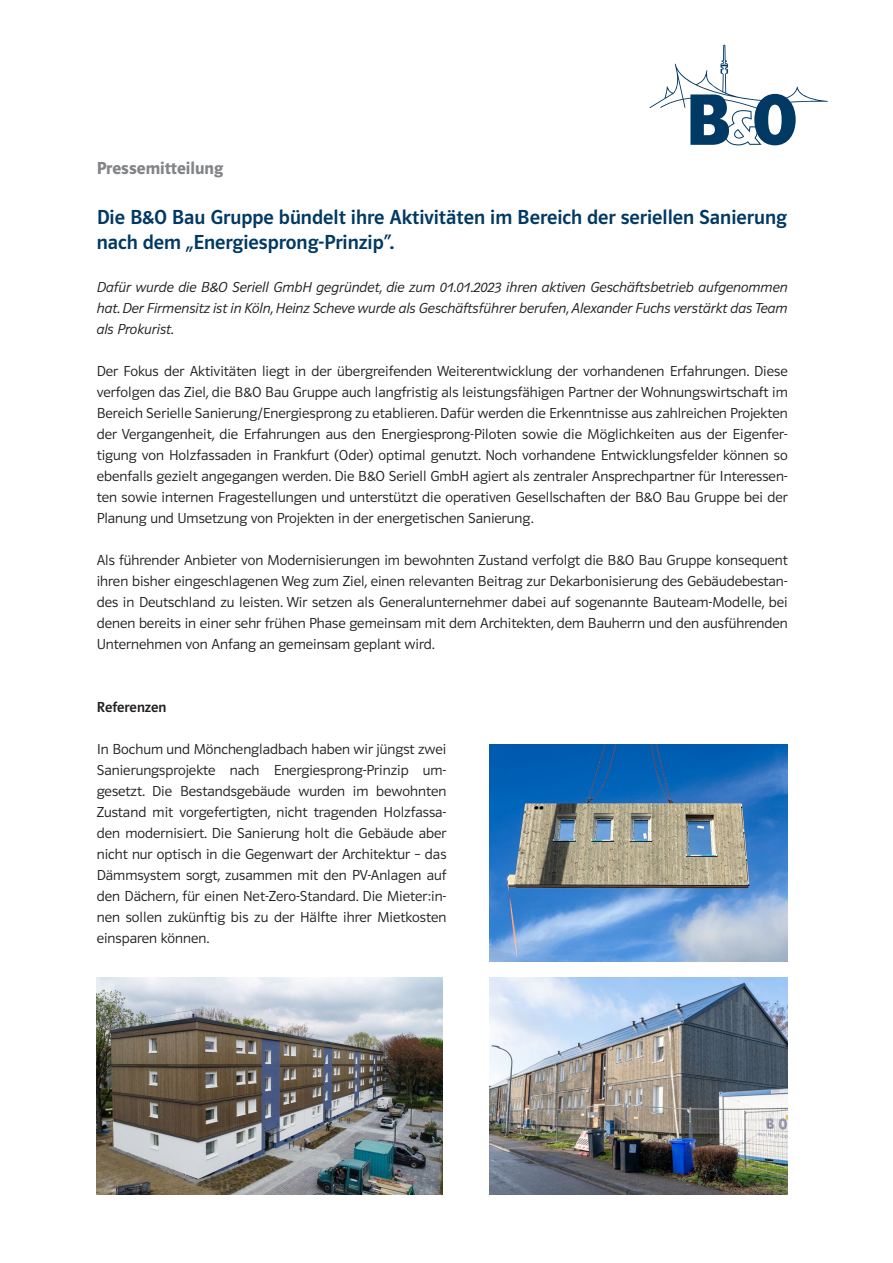
<style>
.page{position:relative;width:893px;height:1263px;background:#fff}
.page>*{position:absolute;margin:0;border:0;box-sizing:border-box;transform-origin:0 0}
.t1{font:21px/25.2px "Polo 11 R Krftg";color:#003963}
.t2{font:600 18px "Polo 11 R";color:#828487}
.t3{font:15px/21px "Polo 11 R Leicht";color:#231f20;text-align:justify}
.t4{font:15px/21px "Polo 11 R Leicht Kursiv";color:#231f20;text-align:justify}
.t5{font:15px "Polo 11 R Krftg";color:#231f20}
</style>
<div class="page">
<svg style="left:649px;top:45px;width:179px;height:100px"></svg>
<img style="left:489px;top:977px;width:299px;height:217px">
<img style="left:489px;top:744px;width:299px;height:217px">
<img style="left:97px;top:977px;width:345px;height:217px">
<p class="t2" style="left:97px;top:159px;width:128px">Pressemitteilung</p>
<p class="t1" style="left:97px;top:205px;width:692px">Die B&amp;O Bau Gruppe bündelt ihre Aktivitäten im Bereich der seriellen Sanierung nach dem „Energiesprong-Prinzip“.</p>
<p class="t4" style="left:97px;top:277px;width:692px">Dafür wurde die B&amp;O Seriell GmbH gegründet, die zum 01.01.2023 ihren aktiven Geschäftsbetrieb aufgenommen hat. Der Firmensitz ist in Köln, Heinz Scheve wurde als Geschäftsführer berufen, Alexander Fuchs verstärkt das Team als Prokurist.</p>
<p class="t3" style="left:97px;top:360px;width:693px">Der Fokus der Aktivitäten liegt in der übergreifenden Weiterentwicklung der vorhandenen Erfahrungen. Diese verfolgen das Ziel, die B&amp;O Bau Gruppe auch langfristig als leistungsfähigen Partner der Wohnungswirtschaft im Bereich Serielle Sanierung/Energiesprong zu etablieren. Dafür werden die Erkenntnisse aus zahlreichen Projekten der Vergangenheit, die Erfahrungen aus den Energiesprong-Piloten sowie die Möglichkeiten aus der Eigenfer&shy;tigung von Holzfassaden in Frankfurt (Oder) optimal genutzt. Noch vorhandene Entwicklungsfelder können so ebenfalls gezielt angegangen werden. Die B&amp;O Seriell GmbH agiert als zentraler Ansprechpartner für Interessen&shy;ten sowie internen Fragestellungen und unterstützt die operativen Gesellschaften der B&amp;O Bau Gruppe bei der Planung und Umsetzung von Projekten in der energetischen Sanierung.</p>
<p class="t3" style="left:97px;top:549px;width:693px">Als führender Anbieter von Modernisierungen im bewohnten Zustand verfolgt die B&amp;O Bau Gruppe konsequent ihren bisher eingeschlagenen Weg zum Ziel, einen relevanten Beitrag zur Dekarbonisierung des Gebäudebestan&shy;des in Deutschland zu leisten. Wir setzen als Generalunternehmer dabei auf sogenannte Bauteam-Modelle, bei denen bereits in einer sehr frühen Phase gemeinsam mit dem Architekten, dem Bauherrn und den ausführenden Unternehmen von Anfang an gemeinsam geplant wird.</p>
<p class="t5" style="left:97px;top:699px;width:71px">Referenzen</p>
<p class="t3" style="left:97px;top:738px;width:351px">In Bochum und Mönchengladbach haben wir jüngst zwei Sanierungsprojekte nach Energiesprong-Prinzip um&shy;gesetzt. Die Bestandsgebäude wurden im bewohnten Zustand mit vorgefertigten, nicht tragenden Holzfassa&shy;den modernisiert. Die Sanierung holt die Gebäude aber nicht nur optisch in die Gegenwart der Architektur – das Dämmsystem sorgt, zusammen mit den PV-Anlagen auf den Dächern, für einen Net-Zero-Standard. Die Mieter:in&shy;nen sollen zukünftig bis zu der Hälfte ihrer Mietkosten einsparen können.</p>
</div>
